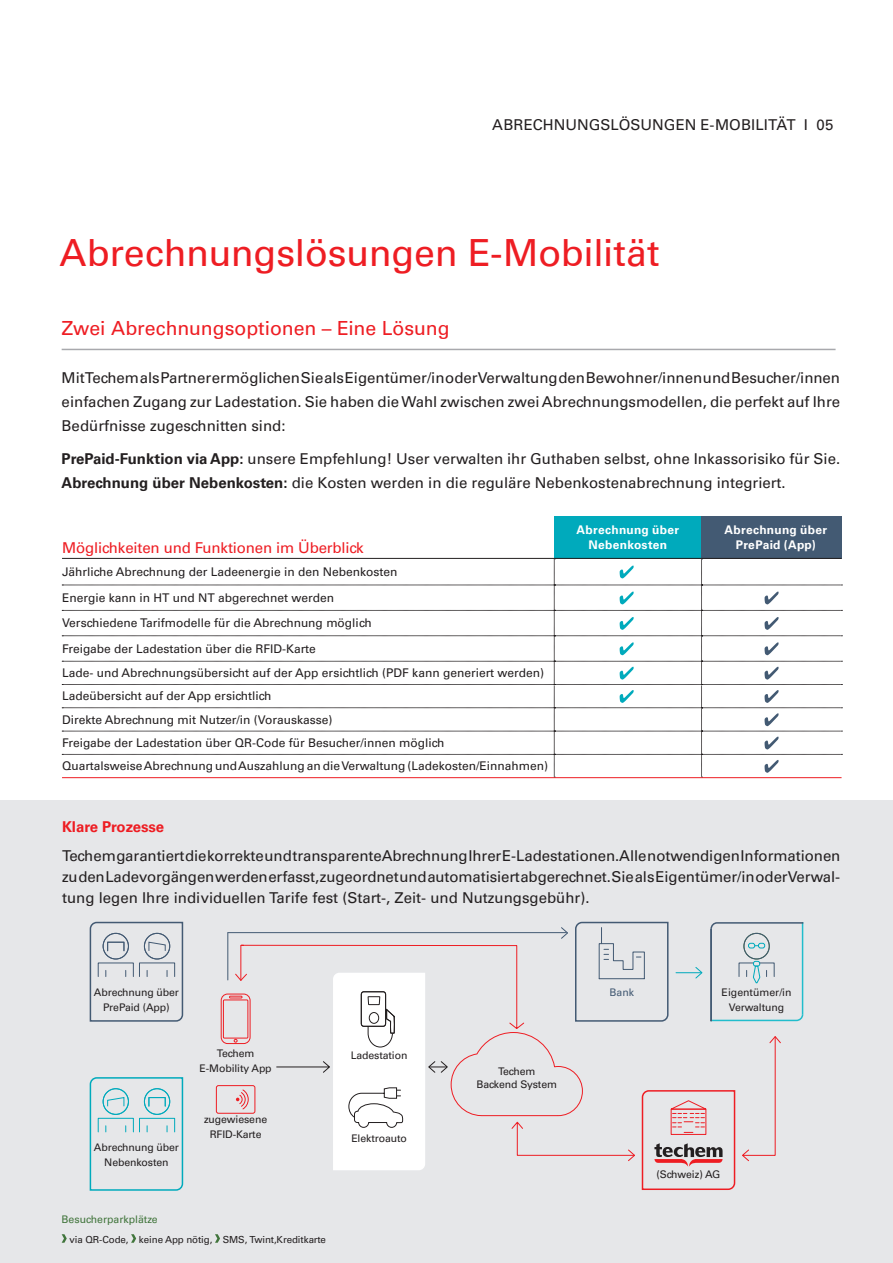
<style>
.page{position:relative;width:893px;height:1263px;background:#fff}
.page>*{position:absolute;margin:0;border:0;box-sizing:border-box;transform-origin:0 0}
.Zahlen_und_Fakten_Stichpunkte{font:37.5px "Univers LT Pro 55 Roman";letter-spacing:-.005em;color:#ee1d23}
.t1{font:19.5px "Univers LT Pro 55 Roman";color:#ee1d23}
.t2{font:15px/24px "Univers LT Pro 55 Roman";color:#231f20;text-align:justify}
.t3{font:15px "Univers LT Pro 55 Roman";letter-spacing:-.01em;color:#ee1d23}
.t4{font:700 15px "Univers LT Pro 65";letter-spacing:-.005em;color:#ee1d23}
.t5{font:12px "Univers LT Pro 55 Roman";color:#231f20}
.Tabelle_text{font:700 12px/15px "Univers LT Pro 65";letter-spacing:.02em;color:#fff;text-align:center}
.t6{font:10.5px/15px "Univers LT Pro 55 Roman";letter-spacing:-.01em;color:#231f20;text-align:center}
.t7{font:10.5px "Univers LT Pro 55 Roman";color:#41753c}
.t8{font:10.5px "Univers LT Pro 55 Roman";color:#435a73}
.t9{font:9.75px "Univers LT Pro 55 Roman";letter-spacing:-.01em;color:#231f20}
.s1{font-family:"Univers LT Pro 65";font-weight:700}
</style>
<div class="page">
<div style="left:554px;top:516px;width:148px;height:42px;background:#00aabc"></div>
<div style="left:702px;top:516px;width:139px;height:42px;background:#435a73"></div>
<hr style="left:554px;top:558px;width:148px;height:1px;background:#231f20">
<hr style="left:702px;top:558px;width:139px;height:1px;background:#231f20">
<hr style="left:62px;top:558px;width:492px;height:1px;background:#231f20">
<svg style="left:62px;top:559px;width:780px;height:219px"></svg>
<hr style="left:62px;top:349px;width:774px;height:1px;background:#a8a9ad">
<div style="left:0;top:801px;width:893px;height:462px;background:#e6e7e9"></div>
<svg style="left:89px;top:921px;width:95px;height:101px"></svg>
<svg style="left:89px;top:1077px;width:95px;height:114px"></svg>
<svg style="left:62px;top:1234px;width:5px;height:9px"></svg>
<svg style="left:131px;top:1234px;width:5px;height:9px"></svg>
<svg style="left:215px;top:1234px;width:5px;height:9px"></svg>
<div style="left:216px;top:1085px;width:39px;height:28px;border:1px solid #ee1d23;border-radius:2px"></div>
<svg style="left:220px;top:921px;width:584px;height:269px"></svg>
<hr style="left:710px;top:929px;width:2px;height:92px;background:#435a73">
<p class="t2" style="left:492px;top:112px;width:343px">ABRECHNUNGSLÖSUNGEN E-MOBILITÄT I 05</p>
<p class="Zahlen_und_Fakten_Stichpunkte" style="left:60px;top:227px;width:601px">Abrechnungslösungen E-Mobilität</p>
<p class="t1" style="left:62px;top:315px;width:390px">Zwei Abrechnungsoptionen – Eine Lösung</p>
<p class="t2" style="left:62px;top:365px;width:780px">Mit Techem als Partner ermöglichen Sie als Eigentümer/in oder Verwaltung den Bewohner/innen und Besucher/innen einfachen Zugang zur Ladestation. Sie haben die Wahl zwischen zwei Abrechnungsmodellen, die perfekt auf Ihre Bedürfnisse zugeschnitten sind:</p>
<p class="t2" style="left:62px;top:446px;width:780px"><span class="s1">PrePaid-Funktion via App:</span> unsere Empfehlung! User verwalten ihr Guthaben selbst, ohne Inkassorisiko für Sie.<br><span class="s1">Abrechnung über Nebenkosten:</span> die Kosten werden in die reguläre Nebenkostenabrechnung integriert.</p>
<p class="t3" style="left:62px;top:537px;width:303px">Möglichkeiten und Funktionen im Überblick</p>
<p class="t5" style="left:62px;top:563px;width:337px">Jährliche Abrechnung der Ladeenergie in den Nebenkosten</p>
<p class="t5" style="left:62px;top:589px;width:274px">Energie kann in HT und NT abgerechnet werden</p>
<p class="t5" style="left:62px;top:615px;width:311px">Verschiedene Tarifmodelle für die Abrechnung möglich</p>
<p class="t5" style="left:62px;top:640px;width:255px">Freigabe der Ladestation über die RFID-Karte</p>
<p class="t5" style="left:62px;top:665px;width:484px">Lade- und Abrechnungsübersicht auf der App ersichtlich (PDF kann generiert werden)</p>
<p class="t5" style="left:62px;top:688px;width:211px">Ladeübersicht auf der App ersichtlich</p>
<p class="t5" style="left:62px;top:711px;width:272px">Direkte Abrechnung mit Nutzer/in (Vorauskasse)</p>
<p class="t5" style="left:62px;top:734px;width:384px">Freigabe der Ladestation über QR-Code für Besucher/innen möglich</p>
<p class="t5" style="left:62px;top:758px;width:488px">Quartalsweise Abrechnung und Auszahlung an die Verwaltung (Ladekosten/Einnahmen)</p>
<p class="Tabelle_text" style="left:577px;top:521px;width:104px">Abrechnung über<br>Nebenkosten</p>
<p class="Tabelle_text" style="left:725px;top:521px;width:104px">Abrechnung über<br>PrePaid (App)</p>
<p class="t4" style="left:62px;top:816px;width:104px">Klare Prozesse</p>
<p class="t2" style="left:62px;top:845px;width:780px;line-height:21px">Techem garantiert die korrekte und transparente Abrechnung Ihrer E-Ladestationen. Alle notwendigen Informationen zu den Ladevorgängen werden erfasst, zugeordnet und automatisiert abgerechnet. Sie als Eigentümer/in oder Verwal&shy;tung legen Ihre individuellen Tarife fest (Start-, Zeit- und Nutzungsgebühr).</p>
<p class="t6" style="left:94px;top:984px;width:86px">Abrechnung über<br>PrePaid (App)</p>
<p class="t6" style="left:94px;top:1139px;width:86px">Abrechnung über<br>Nebenkosten</p>
<p class="t6" style="left:217px;top:1045px;width:39px">Techem</p>
<p class="t6" style="left:200px;top:1060px;width:74px">E-Mobility App</p>
<p class="t6" style="left:204px;top:1111px;width:65px">zugewiesene</p>
<p class="t6" style="left:210px;top:1126px;width:53px">RFID-Karte</p>
<p class="t7" style="left:62px;top:1212px;width:98px">Besucherparkplätze</p>
<p class="t9" style="left:69px;top:1232px;width:258px">via QR-Code, keine App nötig, SMS, Twint,Kreditkarte</p>
<p class="t6" style="left:351px;top:1047px;width:58px">Ladestation</p>
<p class="t6" style="left:351px;top:1130px;width:57px">Elektroauto</p>
<p class="t6" style="left:477px;top:1065px;width:82px;line-height:12.6px">Techem<br>Backend System</p>
<p class="t8" style="left:609px;top:985px;width:26px">Bank</p>
<p class="t6" style="left:722px;top:984px;width:72px">Eigentümer/in<br>Verwaltung</p>
<p class="t6" style="left:657px;top:1166px;width:65px">(Schweiz) AG</p>
</div>
